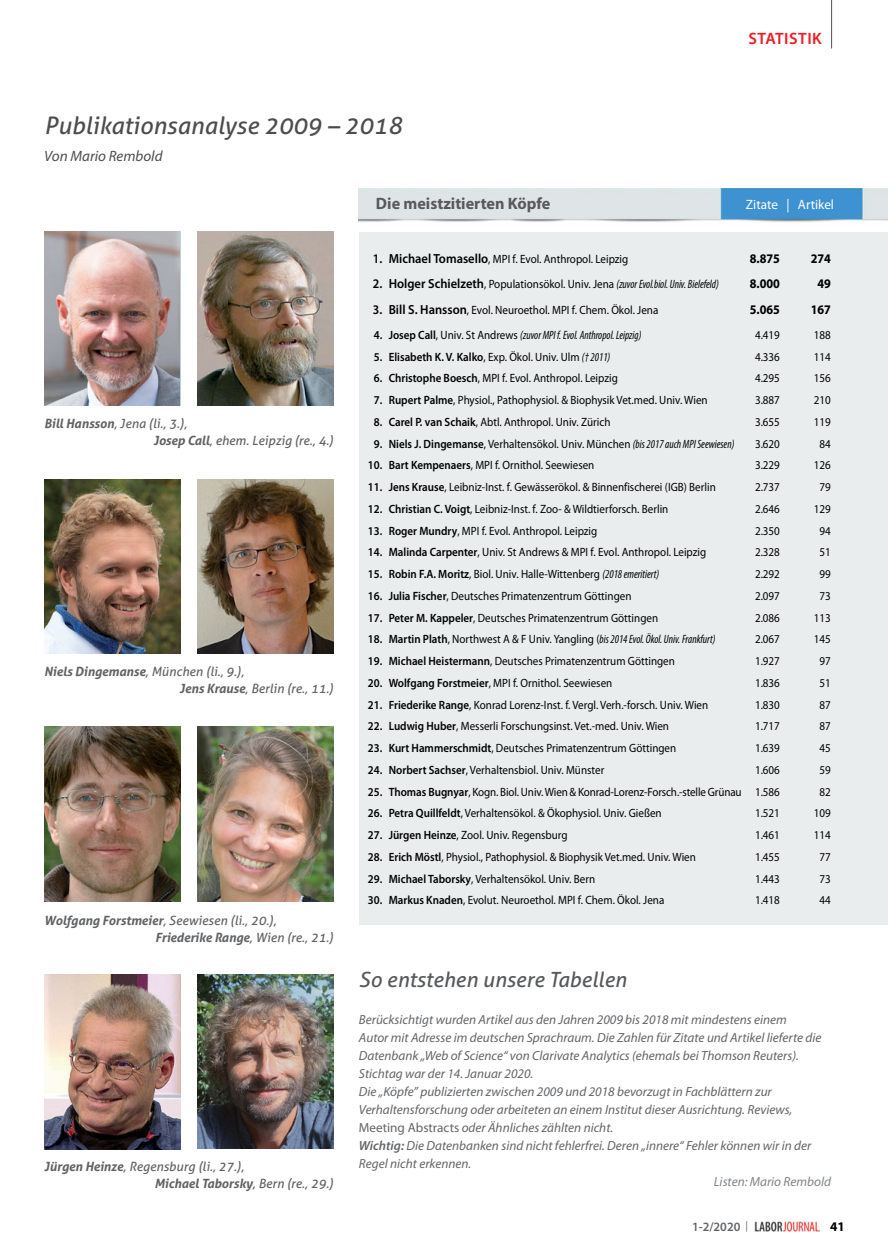
<style>
.page{position:relative;width:888px;height:1258px;background:#fff}
.page>*{position:absolute;margin:0;border:0;box-sizing:border-box;transform-origin:0 0}
.t1{font:italic 24px "Aller";color:#4d4d4f}
.t2{font:italic 21px "Aller";color:#58595b}
.t3{font:700 16.5px "Myriad Pro";color:#58595b}
.t4{font:600 16.5px "Myriad Pro";letter-spacing:.03em;color:#ed1d24}
.t5{font:italic 15px "Myriad Pro";color:#4d4d4f}
.t6{font:13.5px "Myriad Pro";color:#fff}
.t7{font:italic 13.2px "Myriad Pro";color:#636466}
.t8{font:700 13.2px/25.5px "Myriad Pro";color:#000;text-align:justify;scale:.92 1}
.t9{font:italic 13.2px "Myriad Pro";color:#808285}
.t10{font:700 13.2px "Myriad Pro";color:#000}
.t11{font:italic 12.75px/16.5px "Aller";color:#616264}
.t12{font:600 12.75px "Myriad Pro";color:#636466}
.t13{font:12px/21.8px "Myriad Pro";color:#000;text-align:justify;scale:.92 1}
.t14{font:italic condensed 12px "Myriad Pro";color:#000;scale:.92 1}
.t15{font:600 12px "Myriad Pro";color:#000;scale:.92 1}
.s1{font-weight:700}
.s2{font-weight:600;font-size:13.2px}
.s3{font-weight:600;font-style:normal;font-stretch:normal;font-size:13.2px}
.s4{font-style:normal;font-stretch:normal}
.s5{font-weight:600;font-style:normal;font-stretch:normal}
.s6{font-weight:400}
.s7{font-weight:400;font-style:italic;font-stretch:condensed}
.s8{font-weight:600}
.s9{font-style:italic;font-stretch:condensed}
.s10{font-style:normal}
.s11{font-weight:400;font-size:10.5px}
</style>
<div class="page">
<img style="left:755px;top:1221px;width:65px;height:11px">
<hr style="left:831px;top:0;width:1px;height:49px;background:#636466">
<div style="left:359px;top:193px;width:529px;height:731px;background:#eaeded"></div>
<div style="left:359px;top:189px;width:529px;height:42px;background:#fff"></div>
<img style="left:359px;top:189px;width:529px;height:34px">
<img style="left:44px;top:479px;width:136px;height:174px">
<img style="left:197px;top:479px;width:136px;height:174px">
<img style="left:44px;top:727px;width:136px;height:174px">
<img style="left:197px;top:727px;width:136px;height:174px">
<img style="left:197px;top:974px;width:136px;height:175px">
<img style="left:44px;top:231px;width:135px;height:175px">
<img style="left:197px;top:231px;width:136px;height:175px">
<img style="left:44px;top:974px;width:136px;height:175px">
<p class="t4" style="left:748px;top:28px;width:75px">STATISTIK</p>
<p class="t1" style="left:44px;top:111px;width:359px">Publikationsanalyse 2009 – 2018</p>
<p class="t5" style="left:44px;top:147px;width:120px">Von Mario Rembold</p>
<p class="t3" style="left:376px;top:193px;width:176px">Die meistzitierten Köpfe</p>
<p class="t6" style="left:746px;top:196px;width:90px">Zitate | Artikel</p>
<p class="t11" style="left:154px;top:416px;width:181px;text-indent:-109px"><span class="s1">Bill Hansson</span>, Jena (li., 3.),<br><span class="s1">Josep Call</span>, ehem. Leipzig (re., 4.)</p>
<p class="t11" style="left:180px;top:663px;width:155px;text-indent:-135px"><span class="s1">Niels Dingemanse</span>, München (li., 9.),<br><span class="s1">Jens Krause</span>, Berlin (re., 11.)</p>
<p class="t11" style="left:155px;top:912px;width:180px;text-indent:-111px"><span class="s1">Wolfgang Forstmeier</span>, Seewiesen (li., 20.),<br><span class="s1">Friederike Range</span>, Wien (re., 21.)</p>
<p class="t11" style="left:154px;top:1158px;width:181px;text-indent:-110px"><span class="s1">Jürgen Heinze</span>, Regensburg (li., 27.),<br><span class="s1">Michael Taborsky</span>, Bern (re., 29.)</p>
<p class="t13" style="left:373px;top:247px;width:279px"><span class="s2">1. Michael Tomasello</span>, MPI f. Evol. Anthropol. Leipzig</p>
<p class="t14" style="left:373px;top:277px;width:378px"><span class="s3">2. Holger Schielzeth</span><span class="s4">, Populationsökol. Univ. Jena</span> (zuvor Evol.biol. Univ. Bielefeld)</p>
<p class="t13" style="left:373px;top:298px;width:312px"><span class="s2">3. Bill S. Hansson</span>, Evol. Neuroethol. MPI f. Chem. Ökol. Jena</p>
<p class="t14" style="left:374px;top:328px;width:292px"><span class="s5">4. Josep Call</span><span class="s4">, Univ. St Andrews</span> (zuvor MPI f. Evol. Anthropol. Leipzig)</p>
<p class="t15" style="left:374px;top:349px;width:259px">5. Elisabeth K. V. Kalko<span class="s6">, Exp. Ökol. Univ. Ulm</span> <span class="s7">(† 2011)</span></p>
<p class="t13" style="left:374px;top:367px;width:267px"><span class="s8">6. Christophe Boesch</span>, MPI f. Evol. Anthropol. Leipzig</p>
<p class="t13" style="left:374px;top:389px;width:364px"><span class="s8">7. Rupert Palme</span>, Physiol., Pathophysiol. &amp; Biophysik Vet.med. Univ. Wien</p>
<p class="t13" style="left:374px;top:411px;width:259px"><span class="s8">8. Carel P. van Schaik</span>, Abtl. Anthropol. Univ. Zürich</p>
<p class="t13" style="left:374px;top:433px;width:394px"><span class="s8">9. Niels J. Dingemanse</span>, Verhaltensökol. Univ. München <span class="s9">(bis 2017 auch MPI Seewiesen)</span></p>
<p class="t13" style="left:368px;top:454px;width:248px"><span class="s8">10. Bart Kempenaers</span>, MPI f. Ornithol. Seewiesen</p>
<p class="t13" style="left:368px;top:476px;width:380px"><span class="s8">11. Jens Krause</span>, Leibniz-Inst. f. Gewässerökol. &amp; Binnenfischerei (IGB) Berlin</p>
<p class="t13" style="left:368px;top:498px;width:328px"><span class="s8">12. Christian C. Voigt</span>, Leibniz-Inst. f. Zoo- &amp; Wildtierforsch. Berlin</p>
<p class="t13" style="left:368px;top:520px;width:251px"><span class="s8">13. Roger Mundry</span>, MPI f. Evol. Anthropol. Leipzig</p>
<p class="t13" style="left:368px;top:541px;width:369px"><span class="s8">14. Malinda Carpenter</span>, Univ. St Andrews &amp; MPI f. Evol. Anthropol. Leipzig</p>
<p class="t13" style="left:368px;top:563px;width:318px"><span class="s8">15. Robin F.A. Moritz</span>, Biol. Univ. Halle-Wittenberg <span class="s9">(2018 emeritiert)</span></p>
<p class="t13" style="left:368px;top:585px;width:288px"><span class="s8">16. Julia Fischer</span>, Deutsches Primatenzentrum Göttingen</p>
<p class="t13" style="left:368px;top:607px;width:317px"><span class="s8">17. Peter M. Kappeler</span>, Deutsches Primatenzentrum Göttingen</p>
<p class="t14" style="left:368px;top:632px;width:380px"><span class="s5">18. Martin Plath</span><span class="s4">, Northwest A &amp; F Univ. Yangling (</span>bis 2014 Evol. Ökol. Univ. Frankfurt)</p>
<p class="t13" style="left:368px;top:650px;width:335px"><span class="s8">19. Michael Heistermann</span>, Deutsches Primatenzentrum Göttingen</p>
<p class="t13" style="left:368px;top:672px;width:267px"><span class="s8">20. Wolfgang Forstmeier</span>, MPI f. Ornithol. Seewiesen</p>
<p class="t13" style="left:368px;top:694px;width:371px"><span class="s8">21. Friederike Range</span>, Konrad Lorenz-Inst. f. Vergl. Verh.-forsch. Univ. Wien</p>
<p class="t13" style="left:368px;top:715px;width:329px"><span class="s8">22. Ludwig Huber</span>, Messerli Forschungsinst. Vet.-med. Univ. Wien</p>
<p class="t13" style="left:368px;top:737px;width:337px"><span class="s8">23. Kurt Hammerschmidt</span>, Deutsches Primatenzentrum Göttingen</p>
<p class="t13" style="left:368px;top:759px;width:258px"><span class="s8">24. Norbert Sachser</span>, Verhaltensbiol. Univ. Münster</p>
<p class="t13" style="left:368px;top:780px;width:408px"><span class="s8">25. Thomas Bugnyar</span>, Kogn. Biol. Univ. Wien &amp; Konrad-Lorenz-Forsch.-stelle Grünau</p>
<p class="t13" style="left:368px;top:802px;width:321px"><span class="s8">26. Petra Quillfeldt</span>, Verhaltensökol. &amp; Ökophysiol. Univ. Gießen</p>
<p class="t13" style="left:368px;top:824px;width:219px"><span class="s8">27. Jürgen Heinze</span>, Zool. Univ. Regensburg</p>
<p class="t13" style="left:368px;top:846px;width:358px"><span class="s8">28. Erich Möstl</span>, Physiol., Pathophysiol. &amp; Biophysik Vet.med. Univ. Wien</p>
<p class="t13" style="left:368px;top:867px;width:249px"><span class="s8">29. Michael Taborsky</span>, Verhaltensökol. Univ. Bern</p>
<p class="t13" style="left:368px;top:889px;width:324px"><span class="s8">30. Markus Knaden</span>, Evolut. Neuroethol. MPI f. Chem. Ökol. Jena</p>
<p class="t8" style="left:750px;top:245px;width:34px">8.875<br>8.000<br>5.065</p>
<p class="t13" style="left:755px;top:324px;width:29px">4.419<br>4.336<br>4.295<br>3.887<br>3.655<br>3.620<br>3.229<br>2.737<br>2.646<br>2.350<br>2.328<br>2.292<br>2.097<br>2.086<br>2.067<br>1.927<br>1.836<br>1.830<br>1.717<br>1.639<br>1.606<br>1.586<br>1.521<br>1.461<br>1.455<br>1.443<br>1.418</p>
<p class="t2" style="left:359px;top:966px;width:269px">So entstehen unsere Tabellen</p>
<p class="t8" style="left:811px;top:245px;width:23px;text-align:center">274<br>49<br>167</p>
<p class="t13" style="left:814px;top:324px;width:20px;text-align:center">188<br>114<br>156<br>210<br>119<br>84<br>126<br>79<br>129<br>94<br>51<br>99<br>73<br>113<br>145<br>97<br>51<br>87<br>87<br>45<br>59<br>82<br>109<br>114<br>77<br>73<br>44</p>
<p class="t7" style="left:359px;top:1011px;width:429px">Berücksichtigt wurden Artikel aus den Jahren 2009 bis 2018 mit mindes tens einem</p>
<p class="t7" style="left:359px;top:1029px;width:464px">Autor mit Adresse im deutschen Sprachraum. Die Zahlen für Zitate und Artikel lieferte die</p>
<p class="t7" style="left:359px;top:1047px;width:441px">Datenbank „Web of Science“ von Clarivate Analytics (ehemals bei Thomson Reuters).</p>
<p class="t7" style="left:359px;top:1065px;width:176px">Stichtag war der 14. Januar 2020.</p>
<p class="t7" style="left:359px;top:1083px;width:414px">Die „Köpfe” publizierten zwischen 2009 und 2018 bevorzugt in Fachblättern zur</p>
<p class="t7" style="left:359px;top:1101px;width:435px">Verhaltensforschung oder arbeiteten an einem Institut dieser Ausrichtung. Reviews,</p>
<p class="t7" style="left:359px;top:1119px;width:256px"><span class="s10">Meeting Abstracts</span> oder Ähnliches zählten nicht.</p>
<p class="t7" style="left:359px;top:1137px;width:454px"><span class="s8">Wichtig:</span> Die Datenbanken sind nicht fehlerfrei. Deren „innere“ Fehler können wir in der</p>
<p class="t7" style="left:359px;top:1155px;width:114px">Regel nicht erkennen.</p>
<p class="t9" style="left:714px;top:1173px;width:119px">Listen: Mario Rembold</p>
<p class="t12" style="left:692px;top:1218px;width:57px">1-2/2020 <span class="s11">|</span></p>
<p class="t10" style="left:830px;top:1218px;width:16px">41</p>
</div>
